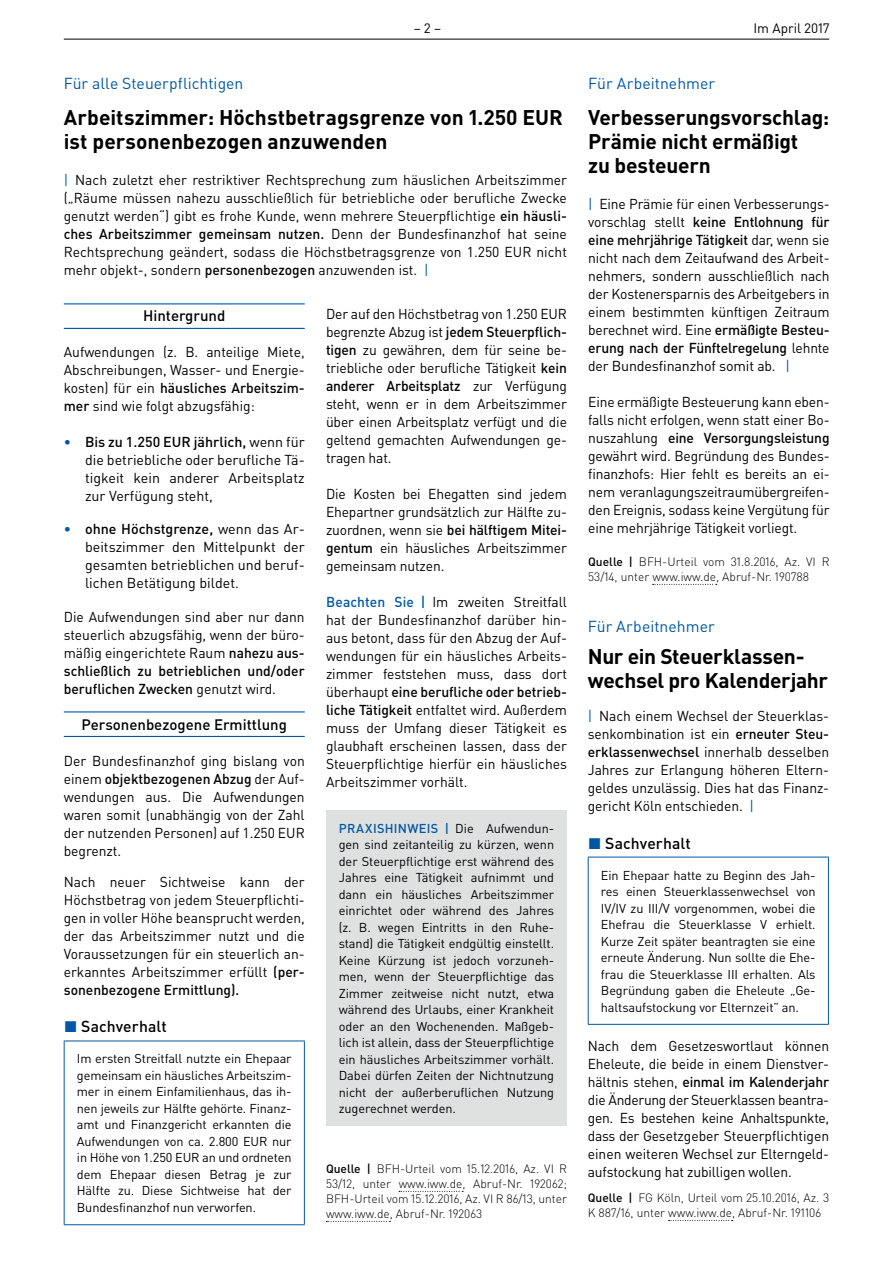
<style>
.page{position:relative;width:893px;height:1263px;background:#fff}
.page>*{position:absolute;margin:0;border:0;box-sizing:border-box;transform-origin:0 0}
.t1{font:700 21px/24px "DIN Pro";letter-spacing:-.005em;color:#000002}
.t2{font:15.75px "DIN Pro";color:#0157a2}
.t3{font:500 15.75px "DIN Pro";letter-spacing:.005em;color:#000002}
.t4{font:500 15px "DIN Pro";color:#000002}
.t5{font:14.25px/18px "DIN Pro";color:#000002;text-align:justify}
.t6{font:13.5px "DIN Pro";color:#000002}
.t7{font:12.75px/16.5px "DIN Pro";letter-spacing:-.01em;color:#000002;text-align:justify}
.t8{font:300 12px/15px "DIN Pro";color:#000002}
.s1{color:#0157a2}
.s2{font-weight:500}
.s3{font-weight:500;color:#0157a2}
</style>
<div class="page">
<hr style="left:64px;top:39px;width:765px;height:1px;background:#000002">
<hr style="left:64px;top:303px;width:241px;height:1px;background:#0157a2">
<hr style="left:64px;top:328px;width:241px;height:1px;background:#0157a2">
<hr style="left:64px;top:711px;width:241px;height:1px;background:#0157a2">
<hr style="left:64px;top:736px;width:241px;height:1px;background:#0157a2">
<hr style="left:64px;top:1040px;width:241px;height:1px;background:#0157a2">
<hr style="left:64px;top:1041px;width:1px;height:183px;background:#0157a2">
<hr style="left:304px;top:1041px;width:1px;height:183px;background:#0157a2">
<hr style="left:64px;top:1224px;width:241px;height:1px;background:#0157a2">
<svg style="left:399px;top:1191px;width:64px;height:1px"></svg>
<svg style="left:326px;top:1221px;width:64px;height:1px"></svg>
<div style="left:326px;top:810px;width:241px;height:316px;background:#dfe1e1"></div>
<svg style="left:653px;top:584px;width:64px;height:1px"></svg>
<svg style="left:669px;top:1220px;width:64px;height:1px"></svg>
<hr style="left:588px;top:857px;width:241px;height:1px;background:#0157a2">
<hr style="left:588px;top:857px;width:1px;height:167px;background:#0157a2">
<hr style="left:828px;top:857px;width:1px;height:167px;background:#0157a2">
<hr style="left:588px;top:1024px;width:241px;height:1px;background:#0157a2">
<p class="t6" style="left:414px;top:19px;width:29px">– 2 –</p>
<p class="t6" style="left:753px;top:19px;width:78px">Im April 2017</p>
<p class="t2" style="left:64px;top:73px;width:181px">Für alle Steuerpflichtigen</p>
<h1 class="t1" style="left:64px;top:105px;width:501px">Arbeitszimmer: Höchstbetragsgrenze von 1.250 EUR ist personenbezogen anzuwenden</h1>
<p class="t5" style="left:64px;top:171px;width:505px"><span class="s1">|</span> Nach zuletzt eher restriktiver Rechtsprechung zum häuslichen Arbeitszimmer („Räume müssen nahezu ausschließlich für betriebliche oder berufliche Zwecke genutzt werden“) gibt es frohe Kunde, wenn mehrere Steuerpflichtige <span class="s2">ein häusli&shy;ches Arbeitszimmer gemeinsam nutzen.</span> Denn der Bundesfinanzhof hat seine Rechtsprechung geändert, sodass die Höchstbetragsgrenze von 1.250 EUR nicht mehr objekt-, sondern <span class="s2">personenbezogen</span> anzuwenden ist. <span class="s1">|</span></p>
<p class="t4" style="left:143px;top:306px;width:84px">Hintergrund</p>
<p class="t5" style="left:64px;top:343px;width:242px">Aufwendungen (z. B. anteilige Miete, Abschreibungen, Wasser- und Energie&shy;kosten) für ein <span class="s2">häusliches Arbeitszim&shy;mer</span> sind wie folgt abzugsfähig:</p>
<p class="t5" style="left:85px;top:433px;width:221px;text-indent:-21px"><span class="s3">•</span> <span class="s2">Bis zu 1.250 EUR jährlich,</span> wenn für die betriebliche oder berufliche Tä&shy;tigkeit kein anderer Arbeitsplatz zur Verfügung steht,</p>
<p class="t5" style="left:85px;top:520px;width:221px;text-indent:-21px"><span class="s3">•</span> <span class="s2">ohne Höchstgrenze,</span> wenn das Ar&shy;beitszimmer den Mittelpunkt der gesamten betrieblichen und beruf&shy;lichen Betätigung bildet.</p>
<p class="t5" style="left:64px;top:607px;width:242px">Die Aufwendungen sind aber nur dann steuerlich abzugsfähig, wenn der büro&shy;mäßig eingerichtete Raum <span class="s2">nahezu aus&shy;schließlich zu betrieblichen und/oder beruflichen Zwecken</span> genutzt wird.</p>
<p class="t4" style="left:82px;top:714px;width:207px">Personenbezogene Ermittlung</p>
<p class="t5" style="left:64px;top:751px;width:242px">Der Bundesfinanzhof ging bislang von einem <span class="s2">objektbezogenen Abzug</span> der Auf&shy;wendungen aus. Die Aufwendungen waren somit (unabhängig von der Zahl der nutzenden Personen) auf 1.250 EUR begrenzt.</p>
<p class="t5" style="left:64px;top:872px;width:242px">Nach neuer Sichtweise kann der Höchstbetrag von jedem Steuerpflichti&shy;gen in voller Höhe beansprucht werden, der das Arbeitszimmer nutzt und die Voraussetzungen für ein steuerlich an&shy;erkanntes Arbeitszimmer erfüllt <span class="s2">(per&shy;sonenbezogene Ermittlung).</span></p>
<p class="t3" style="left:64px;top:1016px;width:104px"><span class="s1">◼</span> Sachverhalt</p>
<p class="t7" style="left:77px;top:1050px;width:216px">Im ersten Streitfall nutzte ein Ehepaar gemeinsam ein häusliches Arbeitszim&shy;mer in einem Einfamilienhaus, das ih&shy;nen jeweils zur Hälfte gehörte. Finanz&shy;amt und Finanzgericht erkannten die Aufwendungen von ca. 2.800 EUR nur in Höhe von 1.250 EUR an und ordneten dem Ehepaar diesen Betrag je zur Hälfte zu. Diese Sichtweise hat der Bundesfinanzhof nun verworfen.</p>
<p class="t5" style="left:326px;top:304px;width:242px">Der auf den Höchstbetrag von 1.250 EUR begrenzte Abzug ist <span class="s2">jedem Steuerpflich&shy;tigen</span> zu gewähren, dem für seine be&shy;triebliche oder berufliche Tätigkeit <span class="s2">kein anderer Arbeitsplatz</span> zur Verfügung steht, wenn er in dem Arbeitszimmer über einen Arbeitsplatz verfügt und die geltend gemachten Aufwendungen ge&shy;tragen hat.</p>
<p class="t5" style="left:326px;top:484px;width:242px">Die Kosten bei Ehegatten sind jedem Ehepartner grundsätzlich zur Hälfte zu&shy;zuordnen, wenn sie <span class="s2">bei hälftigem Mitei&shy;gentum</span> ein häusliches Arbeitszimmer gemeinsam nutzen.</p>
<p class="t5" style="left:326px;top:592px;width:242px"><span class="s3">Beachten Sie |</span> Im zweiten Streitfall hat der Bundesfinanzhof darüber hin&shy;aus betont, dass für den Abzug der Auf&shy;wendungen für ein häusliches Arbeits&shy;zimmer feststehen muss, dass dort überhaupt <span class="s2">eine berufliche oder betrieb&shy;liche Tätigkeit</span> entfaltet wird. Außerdem muss der Umfang dieser Tätigkeit es glaubhaft erscheinen lassen, dass der Steuerpflichtige hierfür ein häusliches Arbeitszimmer vorhält.</p>
<p class="t7" style="left:339px;top:819px;width:217px"><span class="s3">PRAXISHINWEIS |</span> Die Aufwendun&shy;gen sind zeitanteilig zu kürzen, wenn der Steuerpflichtige erst während des Jahres eine Tätigkeit aufnimmt und dann ein häusliches Arbeitszimmer einrichtet oder während des Jahres (z. B. wegen Eintritts in den Ruhe&shy;stand) die Tätigkeit endgültig einstellt.<br>Keine Kürzung ist jedoch vorzuneh&shy;men, wenn der Steuerpflichtige das Zimmer zeitweise nicht nutzt, etwa während des Urlaubs, einer Krankheit oder an den Wochenenden. Maßgeb&shy;lich ist allein, dass der Steuerpflichtige ein häusliches Arbeitszimmer vorhält.<br>Dabei dürfen Zeiten der Nichtnutzung nicht der außerberuflichen Nutzung zugerechnet werden.</p>
<p class="t8" style="left:326px;top:1161px;width:242px;text-align:justify"><span class="s2">Quelle |</span> BFH-Urteil vom 15.12.2016, Az. VI R 53/12, unter www.iww.de, Abruf-Nr. 192062; BFH-Urteil vom 15.12.2016, Az. VI R 86/13, unter www.iww.de, Abruf-Nr. 192063</p>
<p class="t2" style="left:588px;top:73px;width:128px">Für Arbeitnehmer</p>
<h1 class="t1" style="left:588px;top:105px;width:243px">Verbesserungsvorschlag:<br>Prämie nicht ermäßigt<br>zu besteuern</h1>
<p class="t5" style="left:588px;top:195px;width:243px"><span class="s1">|</span> Eine Prämie für einen Verbesserungs&shy;vorschlag stellt <span class="s2">keine Entlohnung für eine mehrjährige Tätigkeit</span> dar, wenn sie nicht nach dem Zeitaufwand des Arbeit&shy;nehmers, sondern ausschließlich nach der Kostenersparnis des Arbeitgebers in einem bestimmten künftigen Zeitraum berechnet wird. Eine <span class="s2">ermäßigte Besteu&shy;erung nach der Fünftelregelung</span> lehnte der Bundesfinanzhof somit ab. <span class="s1">|</span></p>
<p class="t5" style="left:588px;top:393px;width:243px">Eine ermäßigte Besteuerung kann eben&shy;falls nicht erfolgen, wenn statt einer Bo&shy;nuszahlung <span class="s2">eine Versorgungsleistung </span>gewährt wird. Begründung des Bundes&shy;finanzhofs: Hier fehlt es bereits an ei&shy;nem veranlagungszeitraumübergreifen&shy;den Ereignis, sodass keine Vergütung für eine mehrjährige Tätigkeit vorliegt.</p>
<p class="t8" style="left:588px;top:554px;width:243px"><span class="s2">Quelle |</span> BFH-Urteil vom 31.8.2016, Az. VI R<br>53/14, unter www.iww.de, Abruf-Nr. 190788</p>
<p class="t2" style="left:588px;top:616px;width:128px">Für Arbeitnehmer</p>
<h1 class="t1" style="left:588px;top:643px;width:242px">Nur ein Steuerklassen&shy;wechsel pro Kalenderjahr</h1>
<p class="t5" style="left:588px;top:706px;width:243px"><span class="s1">|</span> Nach einem Wechsel der Steuerklas&shy;senkombination ist ein <span class="s2">erneuter Steu&shy;erklassenwechsel</span> innerhalb desselben Jahres zur Erlangung höheren Eltern&shy;geldes unzulässig. Dies hat das Finanz&shy;gericht Köln entschieden. <span class="s1">|</span></p>
<p class="t3" style="left:588px;top:832px;width:104px"><span class="s1">◼</span> Sachverhalt</p>
<p class="t7" style="left:601px;top:866px;width:216px">Ein Ehepaar hatte zu Beginn des Jah&shy;res einen Steuerklassenwechsel von IV/IV zu III/V vorgenommen, wobei die Ehefrau die Steuerklasse V erhielt.<br>Kurze Zeit später beantragten sie eine erneute Änderung. Nun sollte die Ehe&shy;frau die Steuerklasse III erhalten. Als Begründung gaben die Eheleute „Ge&shy;haltsaufstockung vor Elternzeit” an.</p>
<p class="t5" style="left:588px;top:1036px;width:243px">Nach dem Gesetzeswortlaut können Eheleute, die beide in einem Dienstver&shy;hältnis stehen, <span class="s2">einmal im Kalenderjahr </span>die Änderung der Steuerklassen beantra&shy;gen. Es bestehen keine Anhaltspunkte, dass der Gesetzgeber Steuerpflichtigen einen weiteren Wechsel zur Elterngeld&shy;aufstockung hat zubilligen wollen.</p>
<p class="t8" style="left:588px;top:1190px;width:243px"><span class="s2">Quelle |</span> FG Köln, Urteil vom 25.10.2016, Az. 3<br>K 887/16, unter www.iww.de, Abruf-Nr. 191106</p>
</div>
